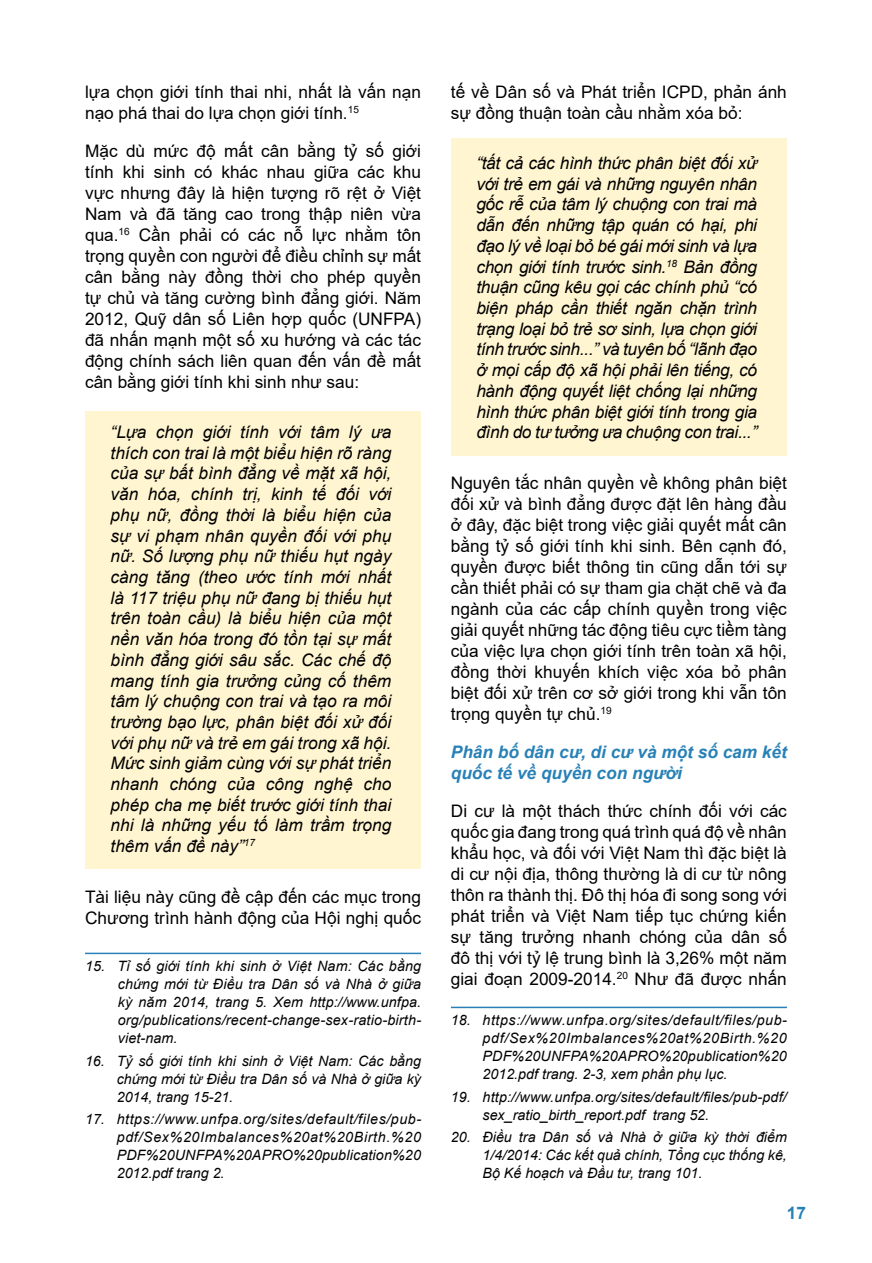
<style>
.page{position:relative;width:872px;height:1263px;background:#fff}
.page>*{position:absolute;margin:0;border:0;box-sizing:border-box;transform-origin:0 0}
.t1{font:17.25px/21px "Arial";color:#000}
.t2{font:italic 17.25px/20.7px "Arial";letter-spacing:-.01em;color:#000;text-align:justify}
.t3{font:italic 700 17.25px/21px "Arial";color:#2781b7}
.t4{font:700 17.25px "Arial";color:#2781b7}
.t5{font:italic 14.25px/18px "Arial";color:#000;text-align:justify}
</style>
<div class="page">
<div style="left:451px;top:139px;width:335px;height:317px;background:#fff5d1"></div>
<div style="left:85px;top:411px;width:336px;height:457px;background:#fff5d1"></div>
<hr style="left:85px;top:953px;width:336px;height:1px;background:#2781b7">
<hr style="left:451px;top:1007px;width:336px;height:1px;background:#2781b7">
<p class="t1" style="left:85px;top:81px;width:337px">lựa chọn giới tính thai nhi, nhất là vấn nạn nạo phá thai do lựa chọn giới tính.<sup>15</sup></p>
<p class="t1" style="left:85px;top:140px;width:337px;text-align:justify">Mặc dù mức độ mất cân bằng tỷ số giới tính khi sinh có khác nhau giữa các khu vực nhưng đây là hiện tượng rõ rệt ở Việt Nam và đã tăng cao trong thập niên vừa qua.<sup>16</sup> Cần phải có các nỗ lực nhằm tôn trọng quyền con người để điều chỉnh sự mất cân bằng này đồng thời cho phép quyền tự chủ và tăng cường bình đẳng giới. Năm 2012, Quỹ dân số Liên hợp quốc (UNFPA) đã nhấn mạnh một số xu hướng và các tác động chính sách liên quan đến vấn đề mất cân bằng giới tính khi sinh như sau:</p>
<p class="t2" style="left:111px;top:422px;width:282px">“Lựa chọn giới tính với tâm lý ưa thích con trai là một biểu hiện rõ ràng của sự bất bình đẳng về mặt xã hội, văn hóa, chính trị, kinh tế đối với phụ nữ, đồng thời là biểu hiện của sự vi phạm nhân quyền đối với phụ nữ. Số lượng phụ nữ thiếu hụt ngày càng tăng (theo ước tính mới nhất là 117 triệu phụ nữ đang bị thiếu hụt trên toàn cầu) là biểu hiện của một nền văn hóa trong đó tồn tại sự mất bình đẳng giới sâu sắc. Các chế độ mang tính gia trưởng củng cố thêm tâm lý chuộng con trai và tạo ra môi trường bạo lực, phân biệt đối xử đối với phụ nữ và trẻ em gái trong xã hội.<br>Mức sinh giảm cùng với sự phát triển nhanh chóng của công nghệ cho phép cha mẹ biết trước giới tính thai nhi là những yếu tố làm trầm trọng thêm vấn đề này”<sup>17</sup></p>
<p class="t1" style="left:85px;top:886px;width:337px">Tài liệu này cũng đề cập đến các mục trong<br>Chương trình hành động của Hội nghị quốc</p>
<p class="t5" style="left:118px;top:957px;width:305px;text-indent:-33px">15. Tỉ số giới tính khi sinh ở Việt Nam: Các bằng chứng mới từ Điều tra Dân số và Nhà ở giữa kỳ năm 2014, trang 5. Xem http://www.unfpa. org/publications/recent-change-sex-ratio-birth&shy;viet-nam.</p>
<p class="t5" style="left:117px;top:1052px;width:306px;text-indent:-32px">16. Tỷ số giới tính khi sinh ở Việt Nam: Các bằng chứng mới từ Điều tra Dân số và Nhà ở giữa kỳ 2014, trang 15-21.</p>
<p class="t5" style="left:117px;top:1110px;width:306px;text-indent:-32px">17. https://www.unfpa.org/sites/default/files/pub&shy;pdf/Sex%20Imbalances%20at%20Birth.%20<br>PDF%20UNFPA%20APRO%20publication%20<br>2012.pdf trang 2.</p>
<p class="t1" style="left:451px;top:81px;width:337px">tế về Dân số và Phát triển ICPD, phản ánh sự đồng thuận toàn cầu nhằm xóa bỏ:</p>
<p class="t2" style="left:476px;top:153px;width:283px">“tất cả các hình thức phân biệt đối xử với trẻ em gái và những nguyên nhân gốc rễ của tâm lý chuộng con trai mà dẫn đến những tập quán có hại, phi đạo lý về loại bỏ bé gái mới sinh và lựa chọn giới tính trước sinh.<sup>18</sup> Bản đồng thuận cũng kêu gọi các chính phủ “có biện pháp cần thiết ngăn chặn trình trạng loại bỏ trẻ sơ sinh, lựa chọn giới tính trước sinh...” và tuyên bố “lãnh đạo ở mọi cấp độ xã hội phải lên tiếng, có hành động quyết liệt chống lại những hình thức phân biệt giới tính trong gia đình do tư tưởng ưa chuộng con trai...’’</p>
<p class="t1" style="left:451px;top:472px;width:337px;text-align:justify">Nguyên tắc nhân quyền về không phân biệt đối xử và bình đẳng được đặt lên hàng đầu ở đây, đặc biệt trong việc giải quyết mất cân bằng tỷ số giới tính khi sinh. Bên cạnh đó, quyền được biết thông tin cũng dẫn tới sự cần thiết phải có sự tham gia chặt chẽ và đa ngành của các cấp chính quyền trong việc giải quyết những tác động tiêu cực tiềm tàng của việc lựa chọn giới tính trên toàn xã hội, đồng thời khuyến khích việc xóa bỏ phân biệt đối xử trên cơ sở giới trong khi vẫn tôn trọng quyền tự chủ.<sup>19</sup></p>
<p class="t3" style="left:451px;top:742px;width:337px">Phân bố dân cư, di cư và một số cam kết quốc tế về quyền con người</p>
<p class="t1" style="left:451px;top:800px;width:337px;text-align:justify">Di cư là một thách thức chính đối với các quốc gia đang trong quá trình quá độ về nhân khẩu học, và đối với Việt Nam thì đặc biệt là di cư nội địa, thông thường là di cư từ nông thôn ra thành thị. Đô thị hóa đi song song với phát triển và Việt Nam tiếp tục chứng kiến sự tăng trưởng nhanh chóng của dân số đô thị với tỷ lệ trung bình là 3,26% một năm giai đoạn 2009-2014.<sup>20</sup> Như đã được nhấn</p>
<p class="t5" style="left:482px;top:1011px;width:306px;text-indent:-32px">18. https://www.unfpa.org/sites/default/files/pub&shy;pdf/Sex%20Imbalances%20at%20Birth.%20<br>PDF%20UNFPA%20APRO%20publication%20<br>2012.pdf trang. 2-3, xem phần phụ lục.</p>
<p class="t5" style="left:482px;top:1088px;width:306px;text-indent:-32px">19. http://www.unfpa.org/sites/default/files/pub-pdf/ sex_ratio_birth_report.pdf trang 52.</p>
<p class="t5" style="left:482px;top:1128px;width:306px;text-indent:-32px">20. Điều tra Dân số và Nhà ở giữa kỳ thời điểm 1/4/2014: Các kết quả chính, Tổng cục thống kê, Bộ Kế hoạch và Đầu tư, trang 101.</p>
<p class="t4" style="left:787px;top:1201px;width:21px">17</p>
</div>
